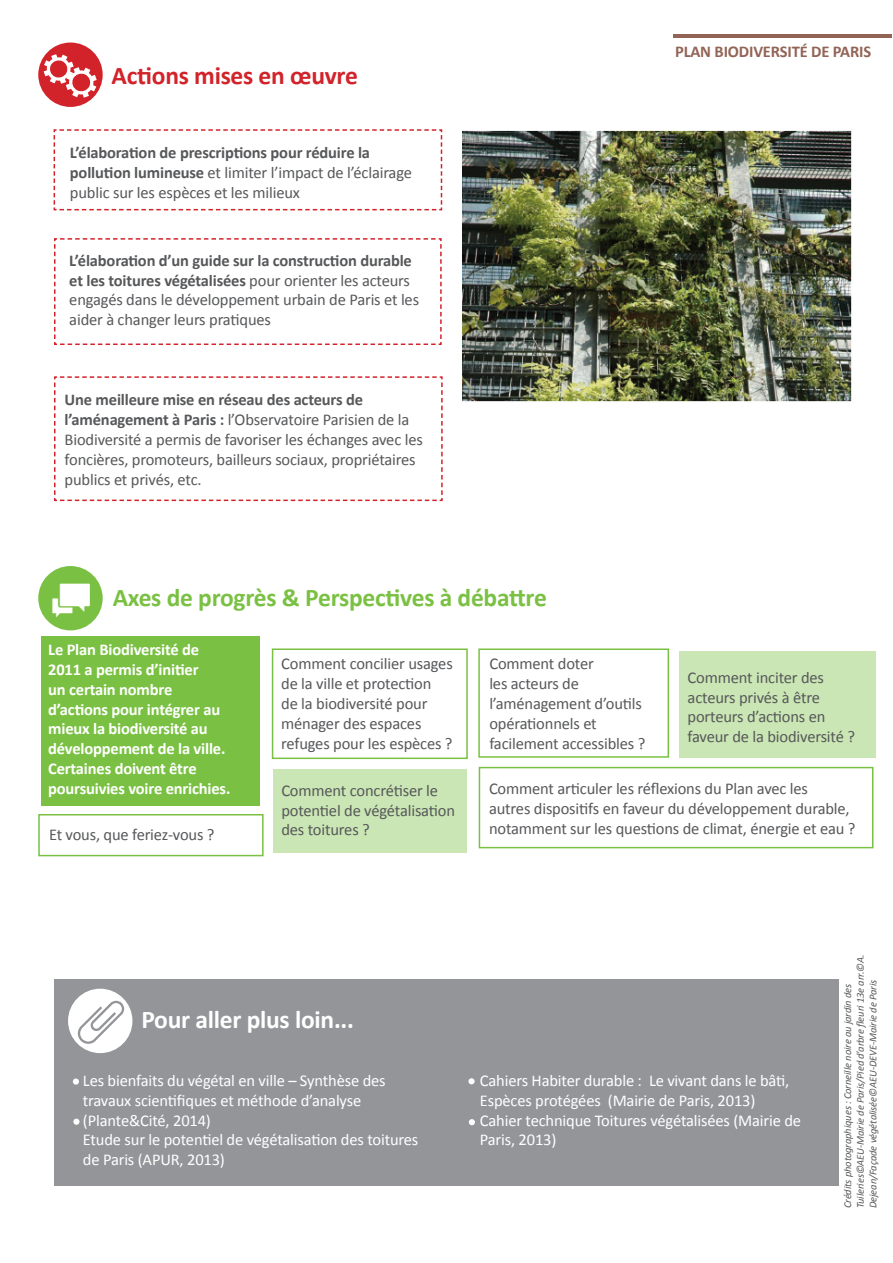
<style>
.page{position:relative;width:893px;height:1263px;background:#fff}
.page>*{position:absolute;margin:0;border:0;box-sizing:border-box;transform-origin:0 0}
.t1{font:55.5px "Sosa";color:#939598}
.t2{font:45px "Sosa";color:#fff}
.t3{font:700 25.5px "Calibri";letter-spacing:-.01em;color:#7ac143}
.t4{font:700 25.5px "Calibri";letter-spacing:-.01em;color:#fff}
.t5{font:700 25.5px "Calibri";letter-spacing:-.01em;color:#d2232a}
.t6{font:16.5px/19.8px "Calibri";letter-spacing:-.01em;color:#57585a}
.t7{font:16.5px/19.8px "Calibri";letter-spacing:-.01em;color:#fff}
.t8{font:700 16.5px/19.8px "Calibri";letter-spacing:-.01em;color:#fff}
.t9{font:700 16.5px "Calibri";letter-spacing:-.01em;color:#926455}
.t10{font:italic 10.5px/12.6px "Calibri";letter-spacing:-.01em;color:#57585a}
.s1{font-weight:700}
</style>
<div class="page">
<div style="left:38px;top:43px;width:65px;height:64px;background:#d2232a;border-radius:50%"></div>
<div style="left:38px;top:566px;width:65px;height:64px;background:#7ac143;border-radius:50%"></div>
<div style="left:54px;top:979px;width:785px;height:206px;background:#939598"></div>
<div style="left:41px;top:636px;width:219px;height:170px;background:#7ac143"></div>
<hr style="left:674px;top:34px;width:218px;height:4px;background:#926455">
<svg style="left:44px;top:54px;width:53px;height:44px"></svg>
<svg style="left:54px;top:238px;width:388px;height:107px"></svg>
<div style="left:478px;top:648px;width:191px;height:110px;border:2px solid #7ac143"></div>
<div style="left:679px;top:652px;width:197px;height:106px;background:#cae6b4"></div>
<div style="left:272px;top:648px;width:196px;height:111px;border:2px solid #7ac143"></div>
<div style="left:479px;top:767px;width:394px;height:81px;border:2px solid #7ac143"></div>
<div style="left:273px;top:769px;width:194px;height:84px;background:#cae6b4"></div>
<div style="left:38px;top:814px;width:226px;height:42px;border:2px solid #7ac143"></div>
<div style="left:73px;top:1078px;width:6px;height:7px;background:#fff;border-radius:50%"></div>
<div style="left:73px;top:1118px;width:6px;height:7px;background:#fff;border-radius:50%"></div>
<div style="left:468px;top:1078px;width:7px;height:6px;background:#fff;border-radius:50%"></div>
<svg style="left:469px;top:1119px;width:6px;height:6px"></svg>
<div style="left:68px;top:989px;width:64px;height:64px;background:#fff;border-radius:50%"></div>
<svg style="left:54px;top:376px;width:389px;height:126px"></svg>
<svg style="left:53px;top:129px;width:390px;height:82px"></svg>
<img style="left:462px;top:130px;width:390px;height:272px">
<p class="t5" style="left:112px;top:60px;width:248px">Actions mises en œuvre</p>
<p class="t6" style="left:70px;top:143px;width:344px"><span class="s1">L’élaboration de prescriptions pour réduire la pollution lumineuse</span> et limiter l’impact de l’éclairage public sur les espèces et les milieux</p>
<p class="t6" style="left:69px;top:250px;width:351px"><span class="s1">L’élaboration d’un guide sur la construction durable et les toitures végétalisées</span> pour orienter les acteurs engagés dans le développement urbain de Paris et les aider à changer leurs pratiques</p>
<p class="t6" style="left:65px;top:390px;width:360px"><span class="s1">Une meilleure mise en réseau des acteurs de l’aménagement à Paris :</span> l’Observatoire Parisien de la Biodiversité a permis de favoriser les échanges avec les foncières, promoteurs, bailleurs sociaux, propriétaires publics et privés, etc.</p>
<p class="t2" style="left:49px;top:577px;width:46px">h</p>
<p class="t3" style="left:113px;top:581px;width:436px">Axes de progrès &amp; Perspectives à débattre</p>
<p class="t9" style="left:675px;top:41px;width:198px">PLAN BIODIVERSITÉ DE PARIS</p>
<p class="t8" style="left:48px;top:640px;width:184px">Le Plan Biodiversité de<br>2011 a permis d’initier<br>un certain nombre d’actions pour intégrer au mieux la biodiversité au développement de la ville.<br>Certaines doivent être poursuivies voire enrichies.</p>
<p class="t6" style="left:49px;top:824px;width:167px">Et vous, que feriez-vous ?</p>
<p class="t6" style="left:281px;top:654px;width:173px">Comment concilier usages de la ville et protection<br>de la biodiversité pour ménager des espaces refuges pour les espèces ?</p>
<p class="t6" style="left:281px;top:780px;width:175px">Comment concrétiser le potentiel de végétalisation des toitures ?</p>
<p class="t6" style="left:489px;top:654px;width:157px">Comment doter<br>les acteurs de l’aménagement d’outils opérationnels et facilement accessibles ?</p>
<p class="t6" style="left:688px;top:667px;width:169px">Comment inciter des acteurs privés à être porteurs d’actions en faveur de la biodiversité ?</p>
<p class="t6" style="left:489px;top:779px;width:368px">Comment articuler les réflexions du Plan avec les<br>autres dispositifs en faveur du développement durable, notamment sur les questions de climat, énergie et eau ?</p>
<p class="t1" style="left:73px;top:996px;width:57px">b</p>
<p class="t4" style="left:141px;top:1003px;width:214px">Pour aller plus loin...</p>
<p class="t7" style="left:83px;top:1070px;width:304px">Les bienfaits du végétal en ville – Synthèse des travaux scientifiques et méthode d’analyse (Plante&amp;Cité, 2014)</p>
<p class="t7" style="left:83px;top:1130px;width:337px">Etude sur le potentiel de végétalisation des toitures de Paris (APUR, 2013)</p>
<p class="t7" style="left:480px;top:1070px;width:311px">Cahiers Habiter durable : Le vivant dans le bâti,<br>Espèces protégées (Mairie de Paris, 2013)</p>
<p class="t7" style="left:480px;top:1110px;width:323px">Cahier technique Toitures végétalisées (Mairie de<br>Paris, 2013)</p>
<p class="t10" style="left:841px;top:1208px;width:255px;rotate:-90deg">Crédits photographiques : Corneille noire au jardin des<br>Tuileries©AEU-Mairie de Paris/Pied d’arbre fleuri 13e arr.©A.<br>Dejean/Façade végétalisée©AEU-DEVE-Mairie de Paris</p>
</div>
